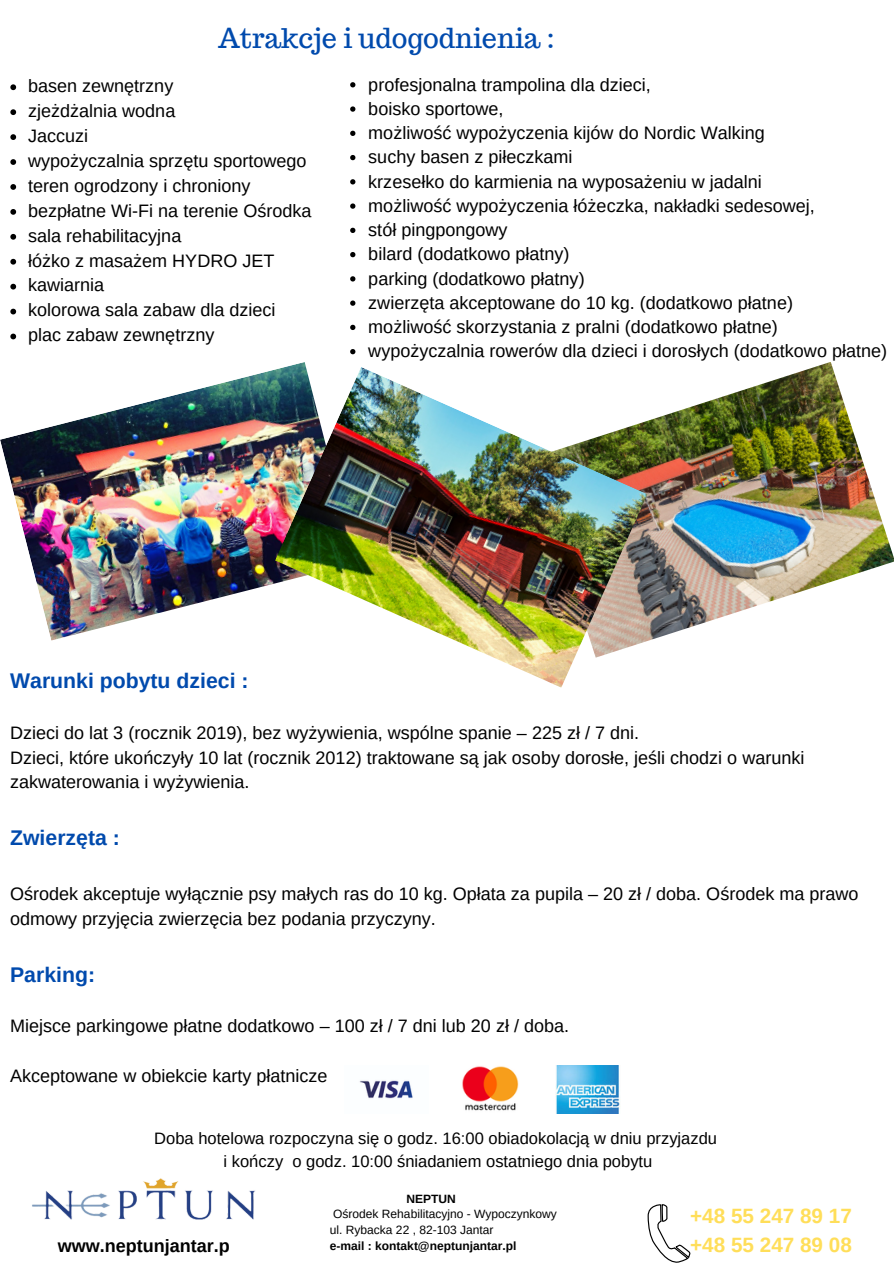
<style>
.page{position:relative;width:894px;height:1264px;background:#fff}
.page>*{position:absolute;margin:0;border:0;box-sizing:border-box;transform-origin:0 0}
.t1{font:27px "Trocchi";color:#004aad}
.t2{font:700 21.3px "Arimo";color:#004aad}
.t3{font:700 20.7px "Arimo";color:#ffde59}
.t4{font:18px/24.9px "Arimo";color:#000}
.t5{font:700 18px "Arimo";color:#000}
.t6{font:16.5px "Arimo";color:#000}
.t7{font:12px "Arimo";color:#000}
.t8{font:700 12px "Arimo";color:#000}
</style>
<div class="page">
<img style="left:32px;top:1178px;width:223px;height:42px">
<svg style="left:647px;top:1204px;width:43px;height:58px"></svg>
<img style="left:0;top:362px;width:306px;height:278px">
<img style="left:647px;top:362px;width:246px;height:279px">
<img style="left:275px;top:367px;width:372px;height:320px">
<img style="left:556px;top:1065px;width:64px;height:48px">
<img style="left:359px;top:1080px;width:54px;height:19px">
<img style="left:462px;top:1066px;width:57px;height:45px">
<svg style="left:10px;top:84px;width:6px;height:6px"></svg>
<svg style="left:10px;top:109px;width:6px;height:6px"></svg>
<svg style="left:10px;top:134px;width:6px;height:6px"></svg>
<svg style="left:10px;top:159px;width:6px;height:6px"></svg>
<svg style="left:10px;top:184px;width:6px;height:6px"></svg>
<svg style="left:10px;top:209px;width:6px;height:6px"></svg>
<svg style="left:10px;top:234px;width:6px;height:6px"></svg>
<svg style="left:10px;top:259px;width:6px;height:5px"></svg>
<svg style="left:10px;top:284px;width:6px;height:5px"></svg>
<svg style="left:10px;top:309px;width:6px;height:5px"></svg>
<svg style="left:10px;top:333px;width:6px;height:6px"></svg>
<svg style="left:350px;top:82px;width:5px;height:5px"></svg>
<svg style="left:350px;top:106px;width:5px;height:6px"></svg>
<svg style="left:350px;top:131px;width:5px;height:5px"></svg>
<svg style="left:350px;top:155px;width:5px;height:5px"></svg>
<svg style="left:350px;top:179px;width:5px;height:5px"></svg>
<svg style="left:350px;top:203px;width:5px;height:6px"></svg>
<svg style="left:350px;top:228px;width:5px;height:5px"></svg>
<svg style="left:350px;top:252px;width:5px;height:5px"></svg>
<svg style="left:350px;top:276px;width:5px;height:5px"></svg>
<svg style="left:350px;top:300px;width:5px;height:6px"></svg>
<svg style="left:350px;top:325px;width:5px;height:5px"></svg>
<svg style="left:350px;top:349px;width:5px;height:5px"></svg>
<p class="t1" style="left:218px;top:21px;width:338px">Atrakcje i udogodnienia :</p>
<p class="t4" style="left:28px;top:73px;width:147px">basen zewnętrzny</p>
<p class="t4" style="left:28px;top:98px;width:149px">zjeżdżalnia wodna</p>
<p class="t4" style="left:28px;top:123px;width:62px">Jaccuzi</p>
<p class="t4" style="left:28px;top:148px;width:280px">wypożyczalnia sprzętu sportowego</p>
<p class="t4" style="left:28px;top:173px;width:224px">teren ogrodzony i chroniony</p>
<p class="t4" style="left:28px;top:198px;width:285px">bezpłatne Wi-Fi na terenie Ośrodka</p>
<p class="t4" style="left:28px;top:223px;width:155px">sala rehabilitacyjna</p>
<p class="t4" style="left:28px;top:248px;width:248px">łóżko z masażem HYDRO JET</p>
<p class="t4" style="left:28px;top:273px;width:78px">kawiarnia</p>
<p class="t4" style="left:28px;top:298px;width:249px">kolorowa sala zabaw dla dzieci</p>
<p class="t4" style="left:28px;top:322px;width:188px">plac zabaw zewnętrzny</p>
<p class="t4" style="left:368px;top:72px;width:284px">profesjonalna trampolina dla dzieci,</p>
<p class="t4" style="left:368px;top:96px;width:137px">boisko sportowe,</p>
<p class="t4" style="left:368px;top:120px;width:398px">możliwość wypożyczenia kijów do Nordic Walking</p>
<p class="t4" style="left:368px;top:145px;width:206px">suchy basen z piłeczkami</p>
<p class="t4" style="left:368px;top:169px;width:395px">krzesełko do karmienia na wyposażeniu w jadalni</p>
<p class="t4" style="left:368px;top:193px;width:448px">możliwość wypożyczenia łóżeczka, nakładki sedesowej,</p>
<p class="t4" style="left:368px;top:217px;width:141px">stół pingpongowy</p>
<p class="t4" style="left:368px;top:242px;width:203px">bilard (dodatkowo płatny)</p>
<p class="t4" style="left:368px;top:266px;width:218px">parking (dodatkowo płatny)</p>
<p class="t4" style="left:368px;top:290px;width:426px">zwierzęta akceptowane do 10 kg. (dodatkowo płatne)</p>
<p class="t4" style="left:368px;top:314px;width:411px">możliwość skorzystania z pralni (dodatkowo płatne)</p>
<p class="t4" style="left:368px;top:339px;width:520px">wypożyczalnia rowerów dla dzieci i dorosłych (dodatkowo płatne)</p>
<p class="t2" style="left:10px;top:668px;width:240px">Warunki pobytu dzieci :</p>
<p class="t4" style="left:10px;top:720px;width:630px">Dzieci do lat 3 (rocznik 2019), bez wyżywienia, wspólne spanie – 225 zł / 7 dni.</p>
<p class="t4" style="left:10px;top:744px;width:795px">Dzieci, które ukończyły 10 lat (rocznik 2012) traktowane są jak osoby dorosłe, jeśli chodzi o warunki zakwaterowania i wyżywienia.</p>
<p class="t2" style="left:10px;top:825px;width:111px">Zwierzęta :</p>
<p class="t4" style="left:10px;top:881px;width:849px">Ośrodek akceptuje wyłącznie psy małych ras do 10 kg. Opłata za pupila – 20 zł / doba. Ośrodek ma prawo odmowy przyjęcia zwierzęcia bez podania przyczyny.</p>
<p class="t2" style="left:10px;top:962px;width:86px">Parking:</p>
<p class="t4" style="left:10px;top:1013px;width:560px">Miejsce parkingowe płatne dodatkowo – 100 zł / 7 dni lub 20 zł / doba.</p>
<p class="t4" style="left:10px;top:1063px;width:319px">Akceptowane w obiekcie karty płatnicze</p>
<p class="t6" style="left:154px;top:1129px;width:564px">Doba hotelowa rozpoczyna się o godz. 16:00 obiadokolacją w dniu przyjazdu</p>
<p class="t6" style="left:223px;top:1151px;width:430px">i kończy o godz. 10:00 śniadaniem ostatniego dnia pobytu</p>
<p class="t8" style="left:406px;top:1191px;width:51px">NEPTUN</p>
<p class="t7" style="left:333px;top:1207px;width:225px">Ośrodek Rehabilitacyjno - Wypoczynkowy</p>
<p class="t7" style="left:330px;top:1223px;width:165px">ul. Rybacka 22 , 82-103 Jantar</p>
<p class="t8" style="left:330px;top:1239px;width:188px">e-mail : kontakt@neptunjantar.pl</p>
<p class="t3" style="left:690px;top:1204px;width:163px">+48 55 247 89 17</p>
<p class="t5" style="left:58px;top:1236px;width:173px">www.neptunjantar.p</p>
<p class="t3" style="left:690px;top:1233px;width:163px">+48 55 247 89 08</p>
</div>
